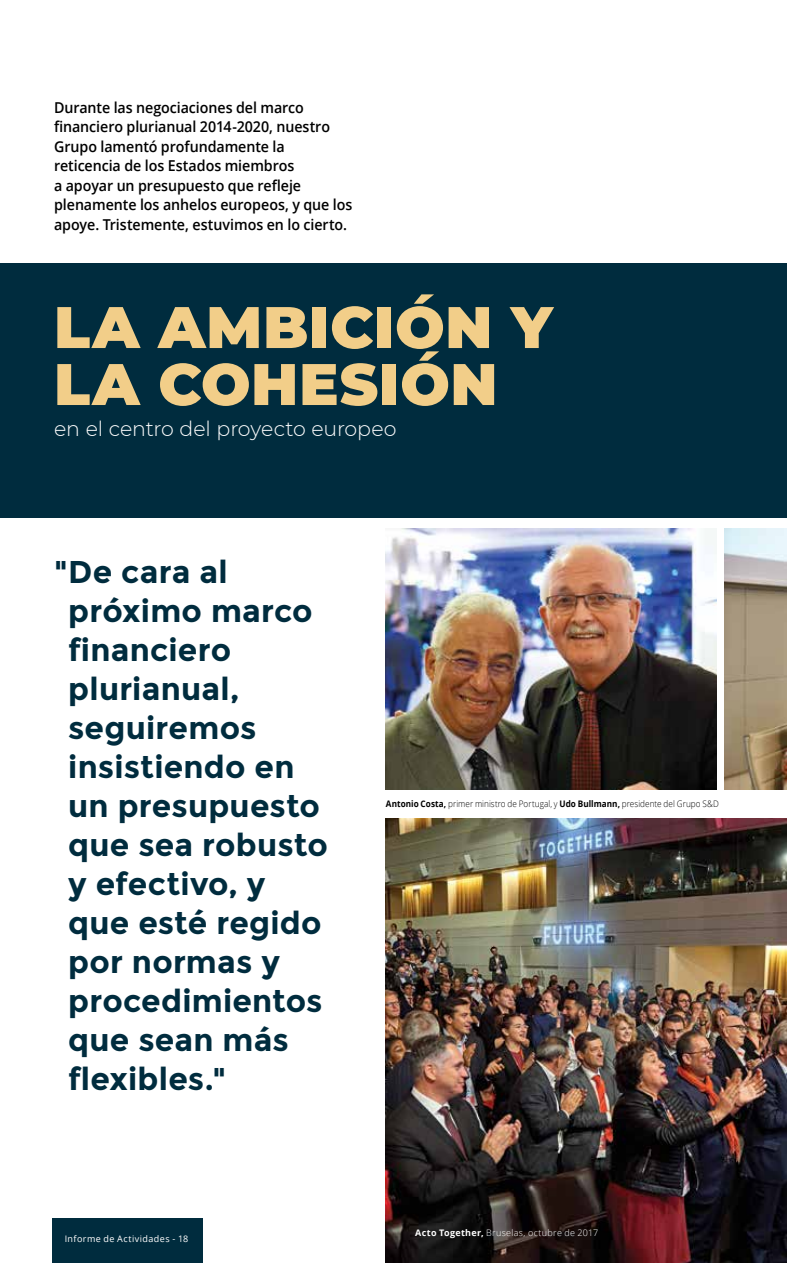
<style>
.page{position:relative;width:787px;height:1263px;background:#fff}
.page>*{position:absolute;margin:0;border:0;box-sizing:border-box;transform-origin:0 0}
.t1{font:900 58.5px/57px "Montserrat";letter-spacing:.01em;color:#f2ce89}
.t2{font:700 31.5px/39px "Montserrat";letter-spacing:.005em;color:#002c3e}
.t3{font:300 20.55px "Montserrat";letter-spacing:-.005em;color:#fff}
.t4{font:600 15px/19.5px "Open Sans";letter-spacing:-.005em;color:#000;scale:.95 1}
.t5{font:300 9px "Open Sans";letter-spacing:.005em;color:#000;scale:.91 1}
.t6{font:300 9px "Open Sans";letter-spacing:.035em;color:#fff}
.t7{font:9px "Open Sans";letter-spacing:.05em;color:#fff}
.s1{font-weight:700}
</style>
<div class="page">
<img style="left:386px;top:529px;width:330px;height:261px">
<img style="left:386px;top:819px;width:401px;height:444px">
<img style="left:725px;top:529px;width:62px;height:261px">
<div style="left:0;top:263px;width:787px;height:255px;background:#002c3e"></div>
<div style="left:52px;top:1218px;width:150px;height:45px;background:#002c3e"></div>
<p class="t4" style="left:54px;top:97px;width:315px">Durante las negociaciones del marco financiero plurianual 2014-2020, nuestro Grupo lamentó profundamente la reticencia de los Estados miembros<br>a apoyar un presupuesto que refleje plenamente los anhelos europeos, y que los apoye. Tristemente, estuvimos en lo cierto.</p>
<h1 class="t1" style="left:54px;top:295px;width:500px">LA AMBICIÓN Y<br>LA COHESIÓN</h1>
<h3 class="t3" style="left:54px;top:415px;width:344px">en el centro del proyecto europeo</h3>
<h2 class="t2" style="left:68px;top:553px;width:261px;text-indent:-14px">"De cara al próximo marco financiero plurianual, seguiremos insistiendo en un presupuesto que sea robusto y efectivo, y que esté regido por normas y procedimientos que sean más flexibles."</h2>
<p class="t7" style="left:65px;top:1233px;width:125px">Informe de Actividades - 18</p>
<p class="t5" style="left:386px;top:798px;width:367px"><span class="s1">Antonio Costa,</span> primer ministro de Portugal, y <span class="s1">Udo Bullmann,</span> presidente del Grupo S&amp;D</p>
<p class="t6" style="left:415px;top:1226px;width:184px"><span class="s1">Acto Together,</span> Bruselas, octubre de 2017</p>
</div>
